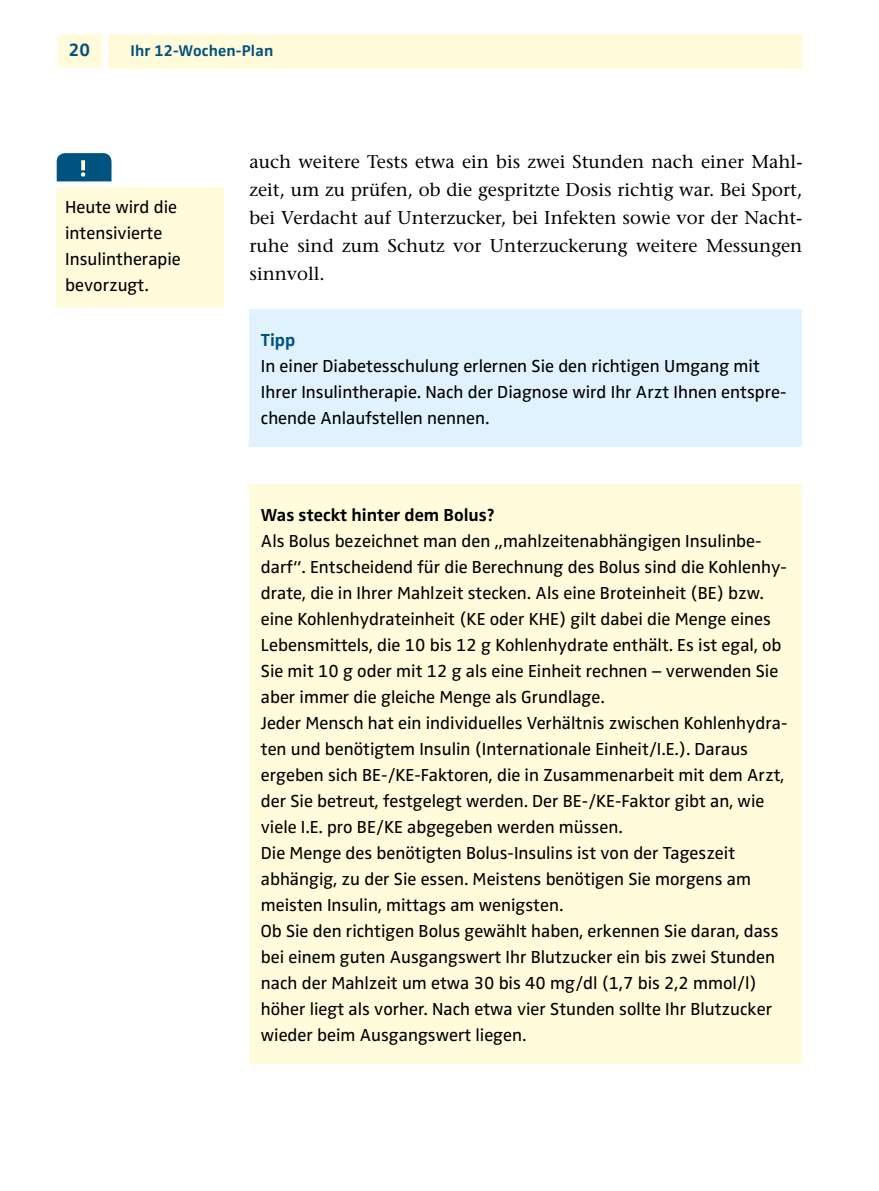
<style>
.page{position:relative;width:879px;height:1191px;background:#fff}
.page>*{position:absolute;margin:0;border:0;box-sizing:border-box;transform-origin:0 0}
.t1{font:18.4px/28px "Stone Serif";color:#000;text-align:justify}
.t2{font:700 18.4px "Zwo Pro";color:#00527f}
.t3{font:18px/26px "Zwo Pro";color:#000}
.t4{font:700 18px "Zwo Pro";color:#000}
.t5{font:700 18px "Zwo Pro";color:#00527f}
.t6{font:700 16px "Zwo Pro";letter-spacing:.01em;color:#00527f}
</style>
<div class="page">
<div style="left:57px;top:34px;width:45px;height:34px;background:#fffbdb"></div>
<div style="left:108px;top:34px;width:694px;height:34px;background:#fffbdb"></div>
<div style="left:57px;top:187px;width:167px;height:120px;background:#fffbdb"></div>
<svg style="left:57px;top:153px;width:54px;height:28px;background:#0e5b84"></svg>
<div style="left:249px;top:309px;width:553px;height:138px;background:#dff2fd"></div>
<div style="left:249px;top:484px;width:553px;height:579px;background:#fffbdb"></div>
<p class="t2" style="left:69px;top:39px;width:23px">20</p>
<p class="t6" style="left:130px;top:41px;width:144px">Ihr 12-Wochen-Plan</p>
<p class="t3" style="left:65px;top:194px;width:117px">Heute wird die intensivierte<br>Insulintherapie bevorzugt.</p>
<p class="t1" style="left:249px;top:148px;width:554px">auch weitere Tests etwa ein bis zwei Stunden nach einer Mahl&shy;zeit, um zu prüfen, ob die gespritzte Dosis richtig war. Bei Sport, bei Verdacht auf Unterzucker, bei Infekten sowie vor der Nacht&shy;ruhe sind zum Schutz vor Unterzuckerung weitere Messungen sinnvoll.</p>
<p class="t5" style="left:261px;top:329px;width:36px">Tipp</p>
<p class="t3" style="left:261px;top:353px;width:527px">In einer Diabetesschulung erlernen Sie den richtigen Umgang mit<br>Ihrer Insulintherapie. Nach der Diagnose wird Ihr Arzt Ihnen entspre&shy;chende Anlaufstellen nennen.</p>
<p class="t4" style="left:261px;top:504px;width:236px">Was steckt hinter dem Bolus?</p>
<p class="t3" style="left:261px;top:528px;width:528px">Als Bolus bezeichnet man den „mahlzeitenabhängigen Insulinbe&shy;darf“. Entscheidend für die Berechnung des Bolus sind die Kohlenhy&shy;drate, die in Ihrer Mahlzeit stecken. Als eine Broteinheit (BE) bzw. eine Kohlenhydrateinheit (KE oder KHE) gilt dabei die Menge eines Lebensmittels, die 10 bis 12 g Kohlenhydrate enthält. Es ist egal, ob Sie mit 10 g oder mit 12 g als eine Einheit rechnen – verwenden Sie aber immer die gleiche Menge als Grundlage.<br>Jeder Mensch hat ein individuelles Verhältnis zwischen Kohlenhydra&shy;ten und benötigtem Insulin (Internationale Einheit/I.E.). Daraus ergeben sich BE-/KE-Faktoren, die in Zusammenarbeit mit dem Arzt, der Sie betreut, festgelegt werden. Der BE-/KE-Faktor gibt an, wie viele I.E. pro BE/KE abgegeben werden müssen.<br>Die Menge des benötigten Bolus-Insulins ist von der Tageszeit abhängig, zu der Sie essen. Meistens benötigen Sie morgens am meisten Insulin, mittags am wenigsten.<br>Ob Sie den richtigen Bolus gewählt haben, erkennen Sie daran, dass bei einem guten Ausgangswert Ihr Blutzucker ein bis zwei Stunden nach der Mahlzeit um etwa 30 bis 40 mg/dl (1,7 bis 2,2 mmol/l) höher liegt als vorher. Nach etwa vier Stunden sollte Ihr Blutzucker wieder beim Ausgangswert liegen.</p>
</div>
